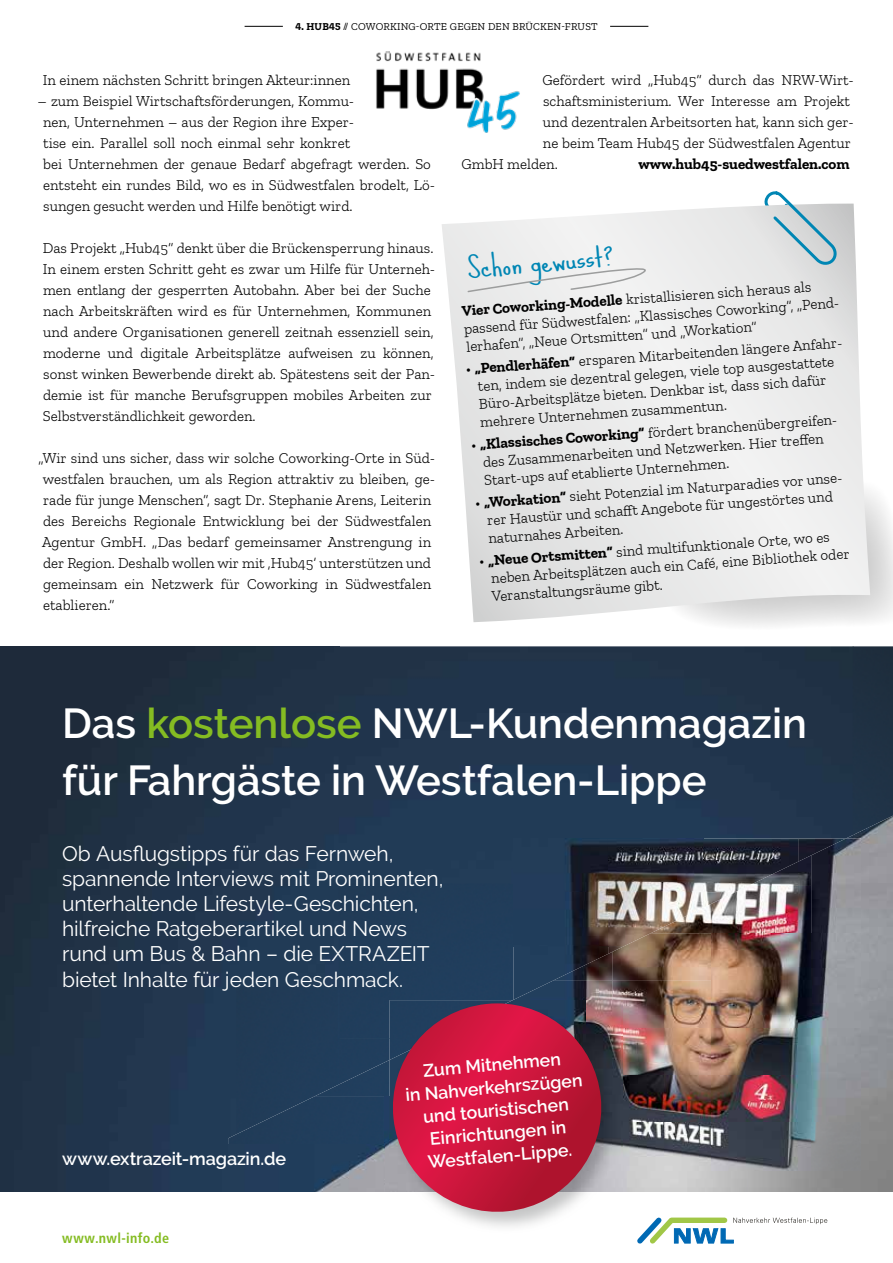
<style>
.page{position:relative;width:893px;height:1263px;background:#fff}
.page>*{position:absolute;margin:0;border:0;box-sizing:border-box;transform-origin:0 0}
.t1{font:600 41.7px/56.6px "Raleway";color:#fff}
.polaroidfoto_beschri{font:25.5px "Sue Ellen Francisco";color:#0086b4;scale:1.39 1}
.t2{font:21px/25.2px "Raleway";letter-spacing:-.005em;color:#fff}
.t3{font:600 18px "Raleway";letter-spacing:-.01em;color:#fff}
.t4{font:600 17.7px/22.8px "Raleway";color:#fff;text-align:center}
._04_Red_Text_2spt{font:300 15px/21px "Zilla Slab";color:#000}
.infokasten_liste{font:300 15px/18px "Zilla Slab";color:#000}
._04_Red_Text_2spt-2{font:700 15px "Zilla Slab";color:#000}
.t5{font:700 condensed 14.1px "Frutiger LT Pro";letter-spacing:.025em;color:#85bc22}
.Pag_Thema{font:10.5px "Zilla Slab";letter-spacing:.02em;color:#000}
.s1{font-weight:700}
.s2{color:#85bc22}
</style>
<div class="page">
<hr style="left:245px;top:26px;width:403px;height:1px;background:#000">
<hr style="left:283px;top:24px;width:327px;height:3px;background:#fff">
<img style="left:0;top:646px;width:339px;height:340px">
<img style="left:339px;top:646px;width:514px;height:238px">
<div style="left:853px;top:649px;width:40px;height:167px;background:#1f3143"></div>
<div style="left:339px;top:884px;width:174px;height:154px;background:#213d5a"></div>
<img style="left:0;top:986px;width:236px;height:206px">
<div style="left:236px;top:986px;width:104px;height:111px;background:#213c58"></div>
<img style="left:339px;top:1038px;width:48px;height:22px">
<img style="left:846px;top:816px;width:47px;height:42px">
<div style="left:313px;top:1060px;width:74px;height:37px;background:#213e5d"></div>
<img style="left:228px;top:1097px;width:159px;height:95px">
<img style="left:513px;top:838px;width:285px;height:54px">
<img style="left:798px;top:838px;width:13px;height:17px">
<img style="left:513px;top:892px;width:189px;height:54px">
<img style="left:703px;top:892px;width:9px;height:11px">
<img style="left:513px;top:946px;width:95px;height:35px">
<img style="left:608px;top:946px;width:4px;height:6px">
<img style="left:748px;top:855px;width:63px;height:31px">
<img style="left:811px;top:838px;width:50px;height:285px">
<img style="left:650px;top:903px;width:62px;height:30px">
<img style="left:712px;top:886px;width:99px;height:47px">
<img style="left:553px;top:952px;width:59px;height:29px">
<img style="left:612px;top:933px;width:199px;height:95px">
<img style="left:513px;top:981px;width:100px;height:19px">
<img style="left:623px;top:1028px;width:188px;height:95px">
<img style="left:623px;top:1123px;width:238px;height:47px">
<img style="left:390px;top:1000px;width:93px;height:3px">
<img style="left:513px;top:1000px;width:110px;height:170px">
<svg style="left:387px;top:1003px;width:220px;height:214px;background:#b43453"></svg>
<svg style="left:637px;top:1217px;width:190px;height:26px"></svg>
<svg style="left:653px;top:493px;width:240px;height:156px"></svg>
<img style="left:376px;top:51px;width:144px;height:82px">
<svg style="left:442px;top:204px;width:428px;height:418px"></svg>
<svg style="left:762px;top:191px;width:78px;height:77px;background:#c9d6db"></svg>
<svg style="left:467px;top:261px;width:188px;height:32px"></svg>
<p class="Pag_Thema" style="left:295px;top:20px;width:304px"><span class="s1">4. HUB45</span> // COWORKING-ORTE GEGEN DEN BRÜCKEN-FRUST</p>
<p class="_04_Red_Text_2spt" style="left:43px;top:69px;width:309px">In einem nächsten Schritt bringen Akteur:innen</p>
<p class="_04_Red_Text_2spt" style="left:43px;top:90px;width:394px;text-indent:-5px">– zum Beispiel Wirtschaftsförderungen, Kommu-<br>nen, Unternehmen – aus der Region ihre Exper-<br>tise ein. Parallel soll noch einmal sehr konkret<br>bei Unternehmen der genaue Bedarf abgefragt werden. So entsteht ein rundes Bild, wo es in Südwestfalen brodelt, Lö&shy;sungen gesucht werden und Hilfe benötigt wird.</p>
<p class="_04_Red_Text_2spt" style="left:43px;top:237px;width:394px">Das Projekt „Hub45“ denkt über die Brückensperrung hinaus.<br>In einem ersten Schritt geht es zwar um Hilfe für Unterneh&shy;men entlang der gesperrten Autobahn. Aber bei der Suche nach Arbeitskräften wird es für Unternehmen, Kommunen und andere Organisationen generell zeitnah essenziell sein, moderne und digitale Arbeitsplätze aufweisen zu können, sonst winken Bewerbende direkt ab. Spätestens seit der Pan&shy;demie ist für manche Berufsgruppen mobiles Arbeiten zur Selbstverständlichkeit geworden.</p>
<p class="_04_Red_Text_2spt" style="left:38px;top:447px;width:398px">„Wir sind uns sicher, dass wir solche Coworking-Orte in Süd&shy;westfalen brauchen, um als Region attraktiv zu bleiben, ge&shy;rade für junge Menschen“, sagt Dr. Stephanie Arens, Leiterin des Bereichs Regionale Entwicklung bei der Südwestfalen Agentur GmbH. „Das bedarf gemeinsamer Anstrengung in der Region. Deshalb wollen wir mit ‚Hub45’ unterstützen und gemeinsam ein Netzwerk für Coworking in Südwestfalen etablieren.“</p>
<p class="_04_Red_Text_2spt" style="left:542px;top:69px;width:313px">Gefördert wird „Hub45“ durch das NRW-Wirt-</p>
<p class="_04_Red_Text_2spt" style="left:543px;top:90px;width:308px">schaftsministerium. Wer Interesse am Projekt</p>
<p class="_04_Red_Text_2spt" style="left:543px;top:111px;width:313px">und dezentralen Arbeitsorten hat, kann sich ger-</p>
<p class="_04_Red_Text_2spt" style="left:543px;top:132px;width:310px">ne beim Team Hub45 der Südwestfalen Agentur</p>
<p class="_04_Red_Text_2spt" style="left:461px;top:153px;width:98px">GmbH melden.</p>
<p class="_04_Red_Text_2spt-2" style="left:638px;top:155px;width:213px">www.hub45-suedwestfalen.com</p>
<p class="polaroidfoto_beschri" style="left:466px;top:254px;width:108px;rotate:-5deg">Schon gewusst?</p>
<p class="infokasten_liste" style="left:461px;top:302px;width:380px;rotate:-4deg"><span class="s1">Vier Coworking-Modelle</span> kristallisieren sich heraus als passend für Südwestfalen: „Klassisches Coworking“, „Pend&shy;lerhafen“, „Neue Ortsmitten“ und „Workation“</p>
<p class="infokasten_liste" style="left:476px;top:359px;width:371px;text-indent:-11px;rotate:-4deg">• <span class="s1">„Pendlerhäfen“</span> ersparen Mitarbeitenden längere Anfahr&shy;ten, indem sie dezentral gelegen, viele top ausgestattete Büro-Arbeitsplätze bieten. Denkbar ist, dass sich dafür mehrere Unternehmen zusammentun.</p>
<p class="infokasten_liste" style="left:481px;top:435px;width:360px;text-indent:-11px;rotate:-4deg">• <span class="s1">„Klassisches Coworking“</span> fördert branchenübergreifen&shy;des Zusammenarbeiten und Netzwerken. Hier treff en<br>Start-ups auf etablierte Unternehmen.</p>
<p class="infokasten_liste" style="left:485px;top:493px;width:361px;text-indent:-11px;rotate:-4deg">• <span class="s1">„Workation“</span> sieht Potenzial im Naturparadies vor unse&shy;rer Haustür und schaff t Angebote für ungestörtes und naturnahes Arbeiten.</p>
<p class="infokasten_liste" style="left:488px;top:552px;width:362px;text-indent:-10px;rotate:-4deg">• <span class="s1">„Neue Ortsmitten“</span> sind multifunktionale Orte, wo es neben Arbeitsplätzen auch ein Café, eine Bibliothek oder<br>Veranstaltungsräume gibt.</p>
<p class="t1" style="left:62px;top:696px;width:746px">Das <span class="s2">kostenlose</span> NWL-Kunden magazin für Fahrgäste in Westfalen-Lippe</p>
<p class="t2" style="left:62px;top:840px;width:383px">Ob Ausflugstipps für das Fernweh, spannende Interviews mit Promi nenten, unterhaltende Lifestyle- Geschichten, hilfreiche Ratgeberartikel und News rund um Bus &amp; Bahn – die EXTRAZEIT bietet Inhalte für jeden Geschmack.</p>
<p class="t4" style="left:403px;top:1061px;width:179px;rotate:-5deg">Zum Mitnehmen<br>in Nahverkehrs zügen und touristischen<br>Einrichtungen in</p>
<p class="t3" style="left:62px;top:1148px;width:226px">www.extrazeit-magazin.de</p>
<p class="t4" style="left:427px;top:1151px;width:146px;rotate:-5deg">Westfalen-Lippe.</p>
<p class="t5" style="left:62px;top:1230px;width:109px">www.nwl-info.de</p>
</div>
